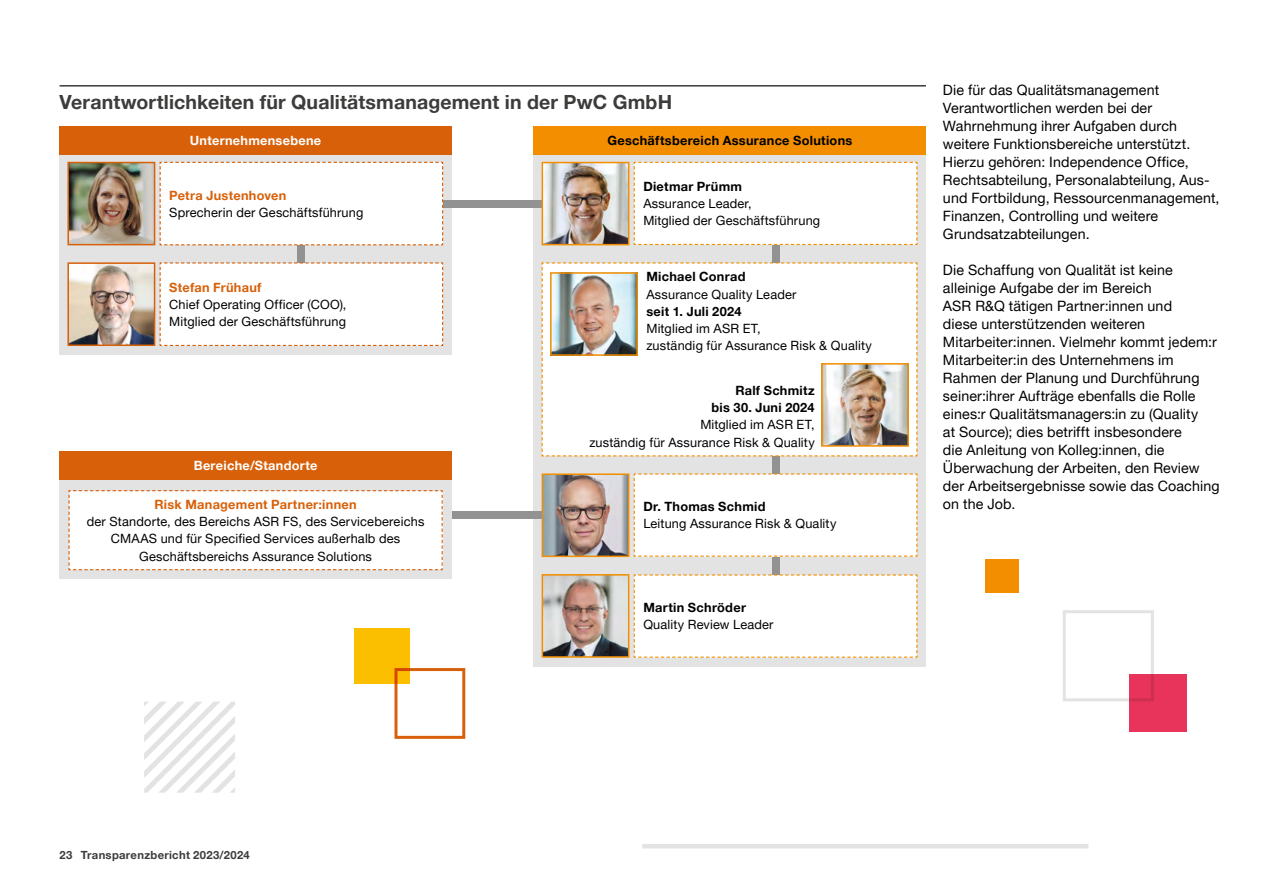
<style>
.page{position:relative;width:1263px;height:893px;background:#fff}
.page>*{position:absolute;margin:0;border:0;box-sizing:border-box;transform-origin:0 0}
.t1{font:700 19.5px "Helvetica Neue LT Pro";letter-spacing:.005em;color:#3c3c3b}
.t2{font:14.25px/18px "Helvetica Neue LT Pro";letter-spacing:.01em;color:#000}
.t3{font:12.75px/17.2px "Helvetica Neue LT Pro";letter-spacing:.015em;color:#000}
.t4{font:700 12.75px/17.2px "Helvetica Neue LT Pro";letter-spacing:.025em;color:#000;text-align:right}
.t5{font:700 12.75px "Helvetica Neue LT Pro";letter-spacing:.025em;color:#d76009}
.t6{font:700 12.75px "Helvetica Neue LT Pro";letter-spacing:.025em;color:#fff}
.t7{font:700 11.25px "Helvetica Neue LT Pro";letter-spacing:.03em;color:#3c3c3b}
</style>
<div class="page">
<div style="left:1129px;top:674px;width:58px;height:57px;background:#e8345a"></div>
<div style="left:985px;top:559px;width:34px;height:33px;background:#f28e00"></div>
<div style="left:1063px;top:610px;width:91px;height:91px;border:3px solid #e3e3e3"></div>
<hr style="left:642px;top:844px;width:446px;height:4px;background:#e3e3e3">
<div style="left:534px;top:154px;width:392px;height:512px;background:#e3e3e3"></div>
<div style="left:534px;top:126px;width:392px;height:28px;background:#f28e00"></div>
<div style="left:772px;top:242px;width:7px;height:386px;background:#929292"></div>
<div style="left:60px;top:154px;width:392px;height:200px;background:#e3e3e3"></div>
<div style="left:60px;top:126px;width:392px;height:28px;background:#d76009"></div>
<div style="left:438px;top:200px;width:109px;height:7px;background:#929292"></div>
<div style="left:633px;top:161px;width:285px;height:85px;background:#fff"></div>
<img style="left:545px;top:165px;width:81px;height:77px">
<div style="left:542px;top:162px;width:87px;height:83px;border:2px solid #f28e00"></div>
<div style="left:297px;top:233px;width:8px;height:42px;background:#929292"></div>
<div style="left:159px;top:262px;width:285px;height:84px;background:#fff"></div>
<img style="left:70px;top:265px;width:82px;height:78px">
<div style="left:67px;top:262px;width:88px;height:84px;border:2px solid #d76009"></div>
<div style="left:159px;top:161px;width:285px;height:85px;background:#fff"></div>
<img style="left:70px;top:165px;width:82px;height:77px">
<div style="left:67px;top:162px;width:88px;height:83px;border:2px solid #d76009"></div>
<hr style="left:60px;top:85px;width:866px;height:2px;background:#3c3c3b">
<div style="left:541px;top:262px;width:377px;height:195px;background:#fff"></div>
<img style="left:553px;top:275px;width:82px;height:78px">
<div style="left:550px;top:272px;width:88px;height:84px;border:2px solid #f28e00"></div>
<img style="left:824px;top:366px;width:82px;height:78px">
<div style="left:821px;top:363px;width:88px;height:84px;border:2px solid #f28e00"></div>
<div style="left:633px;top:574px;width:285px;height:84px;background:#fff"></div>
<img style="left:545px;top:577px;width:81px;height:78px">
<div style="left:542px;top:574px;width:87px;height:84px;border:2px solid #f28e00"></div>
<img style="left:545px;top:476px;width:81px;height:78px">
<div style="left:542px;top:473px;width:87px;height:84px;border:2px solid #f28e00"></div>
<div style="left:633px;top:473px;width:285px;height:84px;background:#fff"></div>
<div style="left:448px;top:512px;width:94px;height:7px;background:#929292"></div>
<div style="left:60px;top:480px;width:392px;height:99px;background:#e3e3e3"></div>
<div style="left:60px;top:452px;width:392px;height:28px;background:#d76009"></div>
<div style="left:68px;top:490px;width:375px;height:81px;background:#fff"></div>
<div style="left:354px;top:628px;width:55px;height:56px;background:#fcbf00"></div>
<div style="left:394px;top:668px;width:71px;height:71px;border:3px solid #d76009"></div>
<svg style="left:144px;top:702px;width:91px;height:91px"></svg>
<h1 class="t1" style="left:60px;top:90px;width:614px">Verantwortlichkeiten für Qualitätsmanagement in der PwC GmbH</h1>
<p class="t6" style="left:190px;top:132px;width:133px">Unternehmensebene</p>
<p class="t4" style="left:607px;top:131px;width:246px">Geschäftsbereich Assurance Solutions</p>
<p class="t4" style="left:643px;top:177px;width:100px">Dietmar Prümm</p>
<p class="t3" style="left:643px;top:194px;width:178px">Assurance Leader,<br>Mitglied der Geschäftsführung</p>
<p class="t5" style="left:169px;top:187px;width:119px">Petra Justenhoven</p>
<p class="t3" style="left:169px;top:203px;width:196px">Sprecherin der Geschäftsführung</p>
<p class="t5" style="left:169px;top:279px;width:94px">Stefan Frühauf</p>
<p class="t3" style="left:169px;top:295px;width:179px">Chief Operating Officer (COO),<br>Mitglied der Geschäftsführung</p>
<p class="t6" style="left:194px;top:458px;width:125px">Bereiche/Standorte</p>
<p class="t5" style="left:154px;top:496px;width:204px">Risk Management Partner:innen</p>
<p class="t3" style="left:87px;top:513px;width:339px;text-align:center">der Standorte, des Bereichs ASR FS, des Servicebereichs<br>CMAAS und für Specified Services außerhalb des<br>Geschäftsbereichs Assurance Solutions</p>
<p class="t4" style="left:646px;top:268px;width:101px">Michael Conrad</p>
<p class="t3" style="left:646px;top:285px;width:151px">Assurance Quality Leader</p>
<p class="t4" style="left:646px;top:302px;width:97px">seit 1. Juli 2024</p>
<p class="t3" style="left:646px;top:320px;width:227px">Mitglied im ASR ET,<br>zuständig für Assurance Risk &amp; Quality</p>
<p class="t4" style="left:711px;top:381px;width:105px">Ralf Schmitz<br>bis 30. Juni 2024</p>
<p class="t3" style="left:589px;top:416px;width:227px;text-align:right">Mitglied im ASR ET,<br>zuständig für Assurance Risk &amp; Quality</p>
<p class="t4" style="left:643px;top:498px;width:124px">Dr. Thomas Schmid</p>
<p class="t3" style="left:643px;top:515px;width:195px">Leitung Assurance Risk &amp; Quality</p>
<p class="t4" style="left:643px;top:599px;width:104px">Martin Schröder</p>
<p class="t3" style="left:643px;top:616px;width:132px">Quality Review Leader</p>
<p class="t2" style="left:943px;top:81px;width:278px">Die für das Qualitätsmanagement Verantwortlichen werden bei der Wahrnehmung ihrer Aufgaben durch weitere Funktionsbereiche unterstützt.<br>Hierzu gehören: Independence Office, Rechtsabteilung, Personalabteilung, Aus&shy;und Fortbildung, Ressourcenmanagement, Finanzen, Controlling und weitere Grundsatzabteilungen.</p>
<p class="t2" style="left:943px;top:261px;width:278px">Die Schaffung von Qualität ist keine alleinige Aufgabe der im Bereich<br>ASR R&amp;Q tätigen Partner:innen und<br>diese unterstützenden weiteren Mitarbeiter:innen. Vielmehr kommt jedem:r Mitarbeiter:in des Unternehmens im Rahmen der Planung und Durchführung seiner:ihrer Aufträge ebenfalls die Rolle eines:r Qualitätsmanagers:in zu (Quality<br>at Source); dies betrifft insbesondere<br>die Anleitung von Kolleg:innen, die Überwachung der Arbeiten, den Review der Arbeitsergebnisse sowie das Coaching on the Job.</p>
<p class="t7" style="left:60px;top:847px;width:192px">23 Transparenzbericht 2023/2024</p>
</div>
